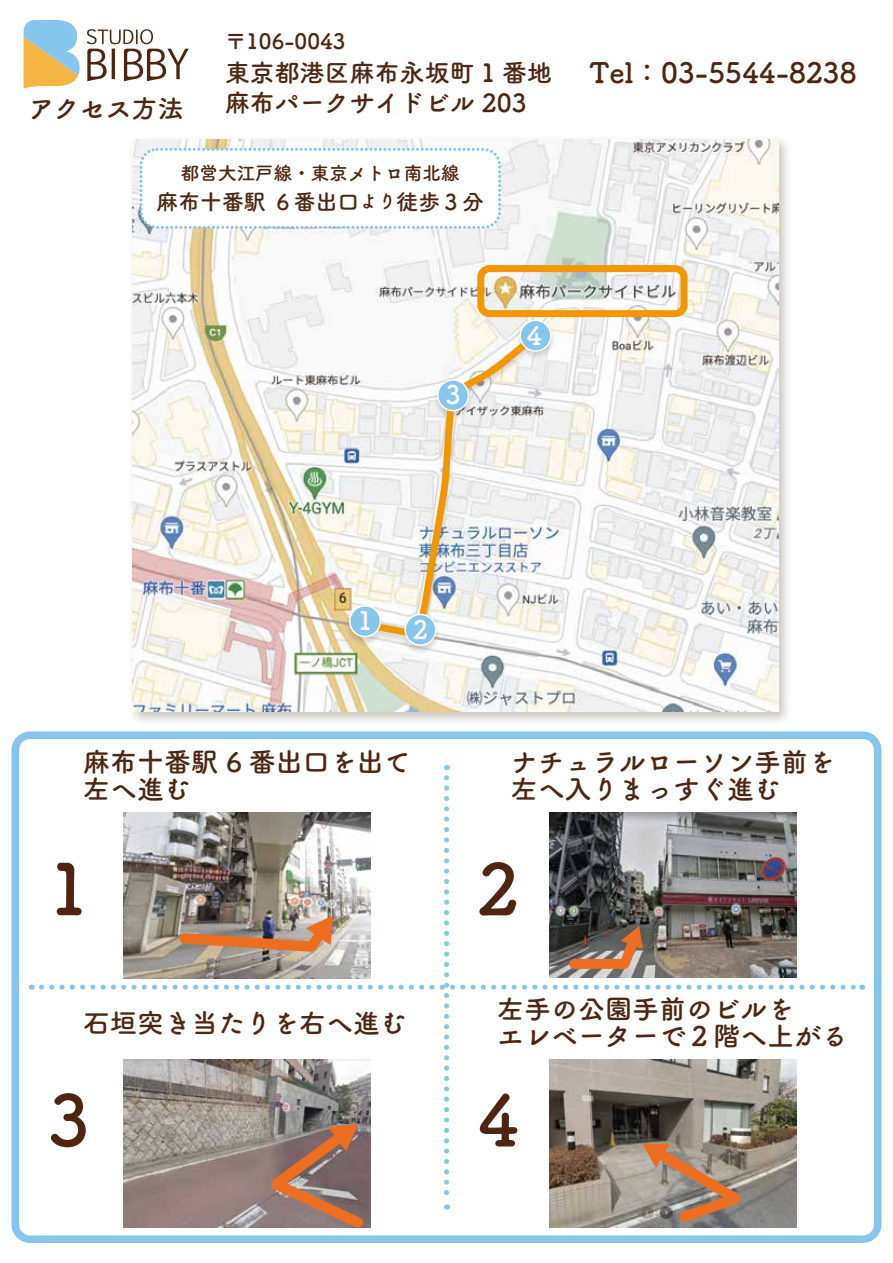
<style>
.page{position:relative;width:893px;height:1263px;background:#fff}
.page>*{position:absolute;margin:0;border:0;box-sizing:border-box;transform-origin:0 0}
.t1{font:700 70.05px "Tsuku B Rd Gothic";color:#4e2511}
.t2{font:700 28.05px "Tsuku B Rd Gothic";color:#4e2511}
.t3{font:700 27px/27px "Tsuku B Rd Gothic";color:#4e2511}
.t4{font:700 25.8px "Tsuku B Rd Gothic";color:#4e2511}
.t5{font:700 25.5px "Tsuku B Rd Gothic";color:#fff}
.t6{font:700 24.9px/30px "Tsuku B Rd Gothic";color:#4e2511}
.t7{font:700 21.9px "Tsuku B Rd Gothic";color:#4e2511}
.t8{font:700 21.15px "Tsuku B Rd Gothic";color:#4e2511}
.t9{font:700 18.6px "Tsuku B Rd Gothic";color:#4e2511}
.s1{font-size:18.6px}
</style>
<div class="page">
<img style="left:132px;top:139px;width:655px;height:583px">
<img style="left:133px;top:139px;width:645px;height:573px">
<img style="left:343px;top:318px;width:215px;height:338px">
<svg style="left:346px;top:332px;width:192px;height:309px"></svg>
<svg style="left:349px;top:605px;width:32px;height:32px"></svg>
<svg style="left:404px;top:614px;width:32px;height:32px"></svg>
<svg style="left:437px;top:379px;width:32px;height:32px"></svg>
<svg style="left:519px;top:320px;width:32px;height:32px"></svg>
<svg style="left:11px;top:731px;width:870px;height:512px"></svg>
<div style="left:477px;top:265px;width:211px;height:52px;border:7px solid #f39700;border-radius:9px"></div>
<svg style="left:41px;top:778px;width:822px;height:458px"></svg>
<div style="left:141px;top:149px;width:358px;height:78px;background:#fff;border-radius:16px"></div>
<div style="left:139px;top:148px;width:362px;height:81px;border:3px dashed #86c6ed;border-radius:16px"></div>
<svg style="left:24px;top:20px;width:56px;height:69px;background:#c2c6aa"></svg>
<svg style="left:87px;top:29px;width:102px;height:52px"></svg>
<p class="t4" style="left:29px;top:88px;width:156px">アクセス方法</p>
<p class="t8" style="left:225px;top:24px;width:122px">〒106-0043</p>
<p class="t6" style="left:225px;top:56px;width:328px">東京都港区麻布永坂町 1 番地麻布パークサイドビル 203</p>
<p class="t2" style="left:590px;top:50px;width:269px">Tel：03-5544-8238</p>
<p class="t9" style="left:181px;top:159px;width:280px">都営大江戸線・東京メトロ南北線</p>
<p class="t7" style="left:157px;top:184px;width:329px">麻布十番駅 ６番出口<span class="s1">より</span>徒歩３分</p>
<p class="t5" style="left:445px;top:375px;width:17px">3</p>
<p class="t5" style="left:526px;top:315px;width:17px">4</p>
<p class="t5" style="left:357px;top:601px;width:17px">1</p>
<p class="t5" style="left:413px;top:609px;width:17px">2</p>
<p class="t3" style="left:83px;top:746px;width:329px">麻布十番駅 6 番出口を出て左へ進む</p>
<p class="t3" style="left:511px;top:746px;width:325px">ナチュラルローソン手前を左へ入りまっすぐ進む</p>
<h1 class="t1" style="left:48px;top:834px;width:43px">1</h1>
<h1 class="t1" style="left:477px;top:834px;width:43px">2</h1>
<p class="t3" style="left:83px;top:1007px;width:326px">石垣突き当たりを右へ進む</p>
<p class="t3" style="left:497px;top:994px;width:352px">左手の公園手前のビルを<br>エレベーターで２階へ上がる</p>
<h1 class="t1" style="left:48px;top:1065px;width:43px">3</h1>
<h1 class="t1" style="left:477px;top:1065px;width:43px">4</h1>
</div>
